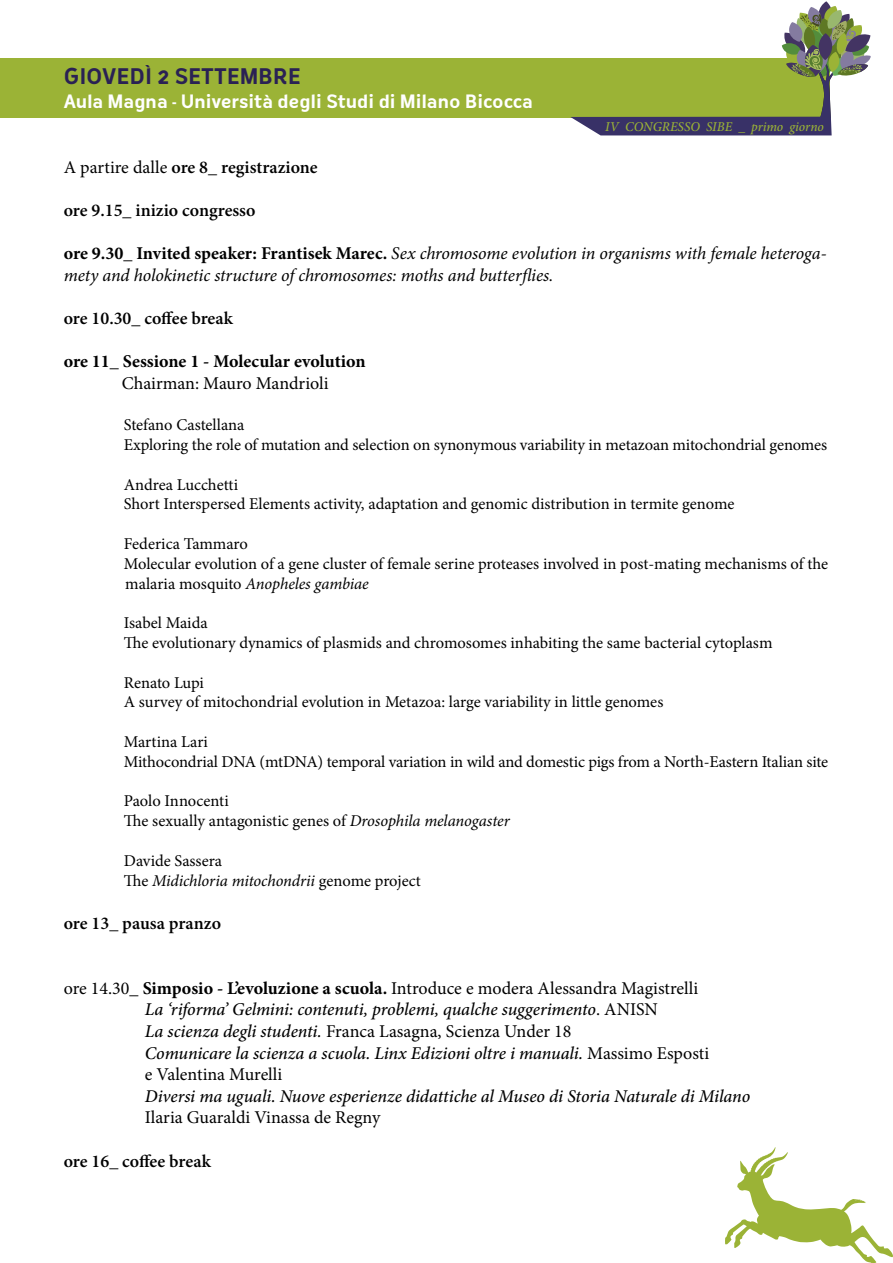
<style>
.page{position:relative;width:893px;height:1263px;background:#fff}
.page>*{position:absolute;margin:0;border:0;box-sizing:border-box;transform-origin:0 0}
.t1{font:700 21px "Oceania";color:#2a2154}
.t2{font:italic 500 18px/21.6px "Minion Pro";letter-spacing:-.005em;color:#000}
.t3{font:italic 18px/21.6px "Minion Pro";letter-spacing:-.01em;color:#000}
.t4{font:600 18px "Minion Pro";color:#000}
.t5{font:18px "Minion Pro";color:#000}
.t6{font:700 18px "Oceania";letter-spacing:-.01em;color:#fff}
.t7{font:700 18px "Minion Pro";color:#000}
.t8{font:16.5px/19.8px "Minion Pro";letter-spacing:-.005em;color:#000}
.t9{font:italic 500 13.5px "Minion Pro";color:#9bb336}
.s1{font-weight:400}
.s2{font-weight:700;font-style:normal}
.s3{font-style:italic}
.s4{font-weight:400;font-style:normal}
</style>
<div class="page">
<div style="left:0;top:58px;width:829px;height:60px;background:#9bb336"></div>
<svg style="left:570px;top:1px;width:301px;height:134px"></svg>
<svg style="left:725px;top:1147px;width:168px;height:116px"></svg>
<p class="t1" style="left:64px;top:64px;width:238px">GIOVEDÌ 2 SETTEMBRE</p>
<p class="t6" style="left:64px;top:91px;width:471px">Aula Magna - Università degli Studi di Milano Bicocca</p>
<p class="t9" style="left:605px;top:117px;width:220px">IV CONGRESSO SIBE _ primo giorno</p>
<p class="t4" style="left:64px;top:155px;width:255px"><span class="s1">A partire dalle</span> ore 8_ registrazione</p>
<p class="t4" style="left:64px;top:198px;width:193px">ore 9.15_ inizio congresso</p>
<p class="t3" style="left:64px;top:243px;width:764px"><span class="s2">ore 9.30_ Invited speaker: Frantisek Marec.</span> Sex chromosome evolution in organisms with female heteroga&shy;mety and holokinetic structure of chromosomes: moths and butterflies.</p>
<p class="t4" style="left:64px;top:306px;width:171px">ore 10.30_ coffee break</p>
<p class="t7" style="left:64px;top:349px;width:303px">ore 11_ Sessione 1 - Molecular evolution</p>
<p class="t5" style="left:122px;top:371px;width:208px">Chairman: Mauro Mandrioli</p>
<p class="t8" style="left:124px;top:415px;width:705px">Stefano Castellana<br>Exploring the role of mutation and selection on synonymous variability in metazoan mitochondrial genomes</p>
<p class="t8" style="left:124px;top:475px;width:612px">Andrea Lucchetti<br>Short Interspersed Elements activity, adaptation and genomic distribution in termite genome</p>
<p class="t8" style="left:124px;top:534px;width:706px">Federica Tammaro<br>Molecular evolution of a gene cluster of female serine proteases involved in post-mating mechanisms of the malaria mosquito <span class="s3">Anopheles gambiae</span></p>
<p class="t8" style="left:124px;top:613px;width:650px">Isabel Maida<br>The evolutionary dynamics of plasmids and chromosomes inhabiting the same bacterial cytoplasm</p>
<p class="t8" style="left:124px;top:673px;width:541px">Renato Lupi<br>A survey of mitochondrial evolution in Metazoa: large variability in little genomes</p>
<p class="t8" style="left:124px;top:732px;width:706px">Martina Lari<br>Mithocondrial DNA (mtDNA) temporal variation in wild and domestic pigs from a North-Eastern Italian site</p>
<p class="t8" style="left:124px;top:791px;width:388px">Paolo Innocenti<br>The sexually antagonistic genes of <span class="s3">Drosophila melanogaster</span></p>
<p class="t8" style="left:124px;top:851px;width:299px">Davide Sassera<br>The <span class="s3">Midichloria mitochondrii</span> genome project</p>
<p class="t4" style="left:64px;top:911px;width:159px">ore 13_ pausa pranzo</p>
<p class="t2" style="left:145px;top:977px;width:566px;text-indent:-81px"><span class="s4">ore 14.30_</span> <span class="s2">Simposio - L’evoluzione a scuola.</span> <span class="s4">Introduce e modera Alessandra Magistrelli </span>La ‘riforma’ Gelmini: contenuti, problemi, qualche suggerimento<span class="s4">. ANISN<br></span>La scienza degli studenti. <span class="s4">Franca Lasagna, Scienza Under 18<br></span>Comunicare la scienza a scuola. Linx Edizioni oltre i manuali. <span class="s4">Massimo Esposti e Valentina Murelli</span></p>
<p class="t2" style="left:145px;top:1085px;width:607px">Diversi ma uguali. Nuove esperienze didattiche al Museo di Storia Naturale di Milano</p>
<p class="t5" style="left:145px;top:1105px;width:237px">Ilaria Guaraldi Vinassa de Regny</p>
<p class="t4" style="left:64px;top:1148px;width:149px">ore 16_ coffee break</p>
</div>
